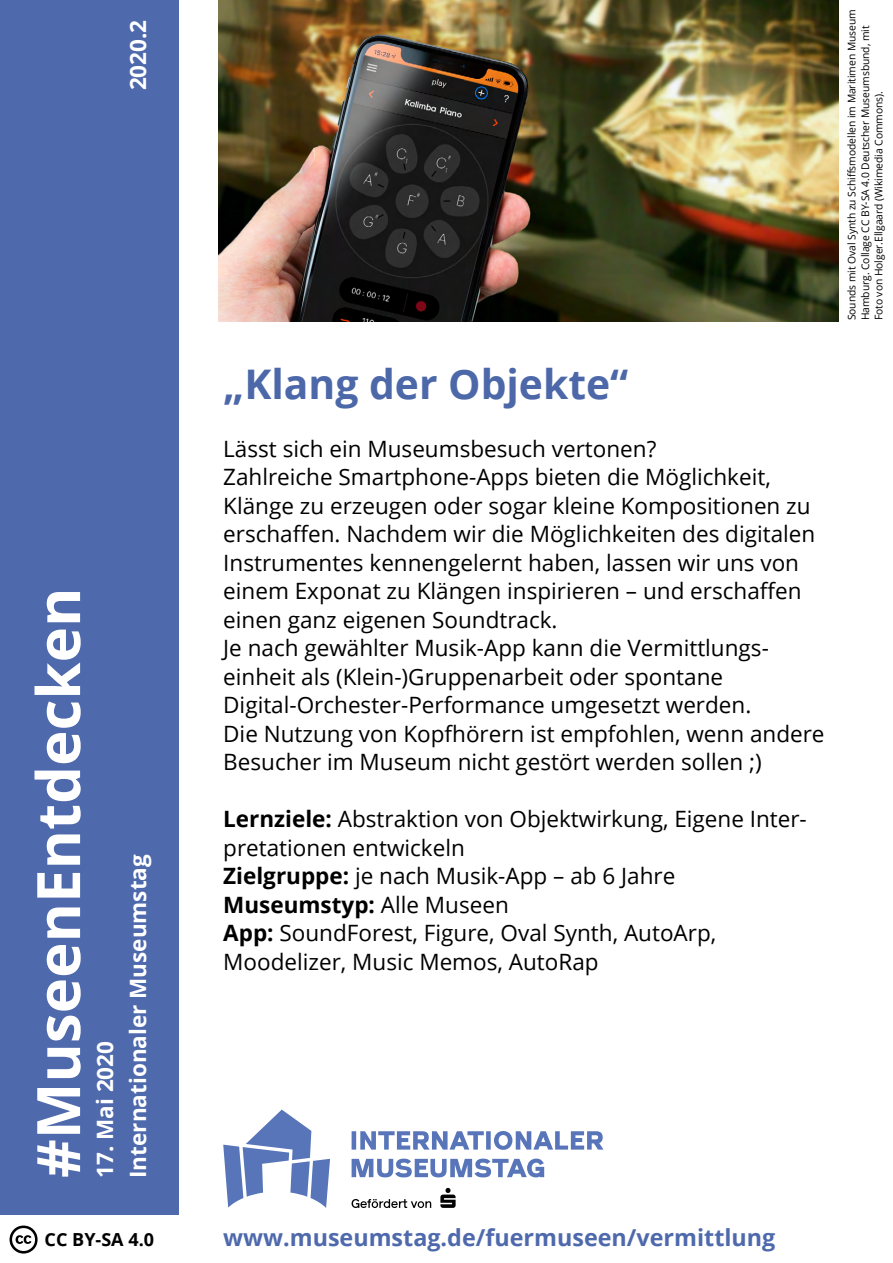
<style>
.page{position:relative;width:893px;height:1263px;background:#fff}
.page>*{position:absolute;margin:0;border:0;box-sizing:border-box;transform-origin:0 0}
.t1{font:700 60px "Open Sans";color:#fff}
.t2{font:700 40.8px "Open Sans";color:#4c68a9}
.t3{font:700 23.25px "Open Sans";color:#4e69ac}
.t4{font:22.5px/28.5px "Open Sans";color:#000}
.t5{font:700 22.5px/33px "Open Sans";color:#fff}
.t6{font:700 18px "Open Sans";color:#000}
.t7{font:10.5px/13.5px "Open Sans";letter-spacing:-.005em;color:#000}
.s1{font-weight:700}
</style>
<div class="page">
<div style="left:0;top:0;width:179px;height:1214px;background:#4e69ac"></div>
<img style="left:218px;top:0;width:621px;height:322px">
<svg style="left:440px;top:1188px;width:16px;height:20px"></svg>
<svg style="left:352px;top:1199px;width:79px;height:9px"></svg>
<hr style="left:352px;top:1131px;width:4px;height:18px;background:#5775b8">
<svg style="left:360px;top:1131px;width:124px;height:18px"></svg>
<div style="left:486px;top:1131px;width:5px;height:18px;background:#5775b8"></div>
<svg style="left:494px;top:1131px;width:109px;height:19px"></svg>
<svg style="left:352px;top:1158px;width:192px;height:19px"></svg>
<svg style="left:223px;top:1109px;width:107px;height:99px"></svg>
<svg style="left:10px;top:1225px;width:28px;height:28px"></svg>
<p class="t5" style="left:121px;top:90px;width:72px;rotate:-90deg">2020.2</p>
<h1 class="t1" style="left:16px;top:1178px;width:592px;rotate:-90deg">#MuseenEntdecken</h1>
<p class="t5" style="left:88px;top:1178px;width:325px;rotate:-90deg">17. Mai 2020<br>Internationaler Museumstag</p>
<p class="t6" style="left:45px;top:1227px;width:111px">CC BY-SA 4.0</p>
<h2 class="t2" style="left:223px;top:355px;width:407px">„Klang der Objekte“</h2>
<p class="t4" style="left:223px;top:434px;width:603px">Lässt sich ein Museumsbesuch vertonen?<br>Zahlreiche Smartphone-Apps bieten die Möglichkeit, Klänge zu erzeugen oder sogar kleine Kompositionen zu -erschaffen. Nachdem wir die Möglichkeiten des digitalen Instrumentes kennengelernt haben, lassen wir uns von einem Exponat zu Klängen inspirieren – und erschaffen einen ganz eigenen Soundtrack.<br>Je nach gewählter Musik-App kann die Vermittlungs&shy;einheit als (Klein-)Gruppenarbeit oder spontane Digital-Orchester-Performance umgesetzt werden.<br>Die Nutzung von Kopfhörern ist empfohlen, wenn andere Besucher im Museum nicht gestört werden sollen ;)</p>
<p class="t4" style="left:223px;top:804px;width:585px"><span class="s1">Lernziele:</span> Abstraktion von Objektwirkung, Eigene Inter&shy;pretationen entwickeln<br><span class="s1">Zielgruppe:</span> je nach Musik-App – ab 6 Jahre <span class="s1">Museumstyp:</span> Alle Museen<br><span class="s1">App:</span> SoundForest, Figure, Oval Synth, AutoArp, Moodelizer, Music Memos, AutoRap</p>
<p class="t7" style="left:845px;top:320px;width:312px;rotate:-90deg">Sounds mit Oval Synth zu Schiffsmodellen im Maritimen -Museum<br>Hamburg. Collage CC BY-SA 4.0 Deutscher Museumsbund, mit<br>Foto von Holger.Ellgaard (Wikimedia Commons).</p>
<p class="t3" style="left:223px;top:1221px;width:554px">www.museumstag.de/fuermuseen/vermittlung</p>
</div>
